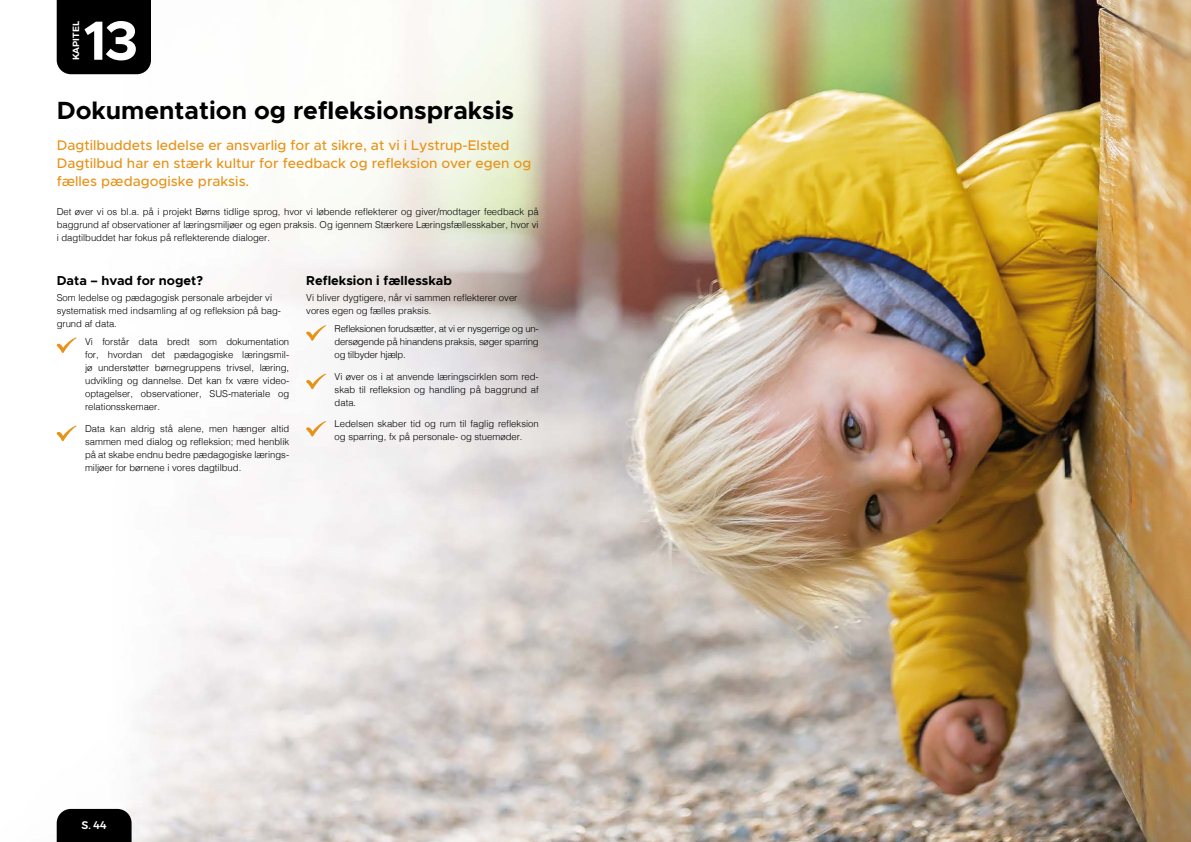
<style>
.page{position:relative;width:1191px;height:842px;background:#fff}
.page>*{position:absolute;margin:0;border:0;box-sizing:border-box;transform-origin:0 0}
.t1{font:700 55.4px "Metropolis";color:#fff}
.t2{font:700 25px "Metropolis";color:#000}
.t3{font:500 14px/18px "Metropolis";color:#e7931a}
.t4{font:700 13px "Metropolis";color:#000}
.t5{font:500 11px "Montserrat";color:#fff}
.t6{font:300 9.5px/13px "Helvetica";color:#000;text-align:justify}
.t7{font:600 9px "Montserrat";color:#fff}
</style>
<div class="page">
<img style="left:56px;top:0;width:1135px;height:842px">
<div style="left:57px;top:0;width:94px;height:74px;background:#000"></div>
<svg style="left:57px;top:337px;width:20px;height:16px"></svg>
<svg style="left:57px;top:425px;width:20px;height:16px"></svg>
<svg style="left:306px;top:325px;width:20px;height:16px"></svg>
<svg style="left:306px;top:373px;width:20px;height:16px"></svg>
<svg style="left:306px;top:421px;width:20px;height:16px"></svg>
<div style="left:57px;top:809px;width:75px;height:33px;background:#000"></div>
<p class="t7" style="left:69px;top:60px;width:40px;rotate:-90deg">KAPITEL</p>
<h1 class="t1" style="left:84px;top:6px;width:56px">13</h1>
<h2 class="t2" style="left:57px;top:95px;width:459px">Dokumentation og refleksionspraksis</h2>
<h3 class="t3" style="left:57px;top:136px;width:476px">Dagtilbuddets ledelse er ansvarlig for at sikre, at vi i Lystrup-Elsted<br>Dagtilbud har en stærk kultur for feedback og refleksion over egen og fælles pædagogiske praksis.</h3>
<p class="t6" style="left:57px;top:204px;width:483px">Det øver vi os bl.a. på i projekt Børns tidlige sprog, hvor vi løbende reflekterer og giver/modtager feedback på baggrund af observationer af læringsmiljøer og egen praksis. Og igennem Stærkere Læringsfællesskaber, hvor vi i dagtilbuddet har fokus på reflekterende dialoger.</p>
<h3 class="t4" style="left:57px;top:272px;width:148px">Data – hvad for noget?</h3>
<p class="t6" style="left:57px;top:290px;width:226px;text-align:left">Som ledelse og pædagogisk personale arbejder vi systematisk med indsamling af og refleksion på bag&shy;grund af data.</p>
<p class="t6" style="left:85px;top:335px;width:206px">Vi forstår data bredt som dokumentation for, hvordan det pædagogiske læringsmil&shy;jø understøtter børnegruppens trivsel, læring, udvikling og dannelse. Det kan fx være video&shy;optagelser, observationer, SUS-materiale og relationsskemaer.</p>
<p class="t6" style="left:85px;top:421px;width:206px">Data kan aldrig stå alene, men hænger altid sammen med dialog og refleksion; med henblik på at skabe endnu bedre pædagogiske lærings&shy;miljøer for børnene i vores dagtilbud.</p>
<h3 class="t4" style="left:306px;top:272px;width:147px">Refleksion i fællesskab</h3>
<p class="t6" style="left:306px;top:290px;width:213px">Vi bliver dygtigere, når vi sammen reflekterer over vores egen og fælles praksis.</p>
<p class="t6" style="left:334px;top:322px;width:206px">Refleksionen forudsætter, at vi er nysgerrige og un&shy;dersøgende på hinandens praksis, søger sparring og tilbyder hjælp.</p>
<p class="t6" style="left:334px;top:369px;width:206px">Vi øver os i at anvende læringscirklen som red&shy;skab til refleksion og handling på baggrund af data.</p>
<p class="t6" style="left:334px;top:417px;width:206px">Ledelsen skaber tid og rum til faglig refleksion og sparring, fx på personale- og stuemøder.</p>
<p class="t5" style="left:81px;top:817px;width:27px">S. 44</p>
</div>
